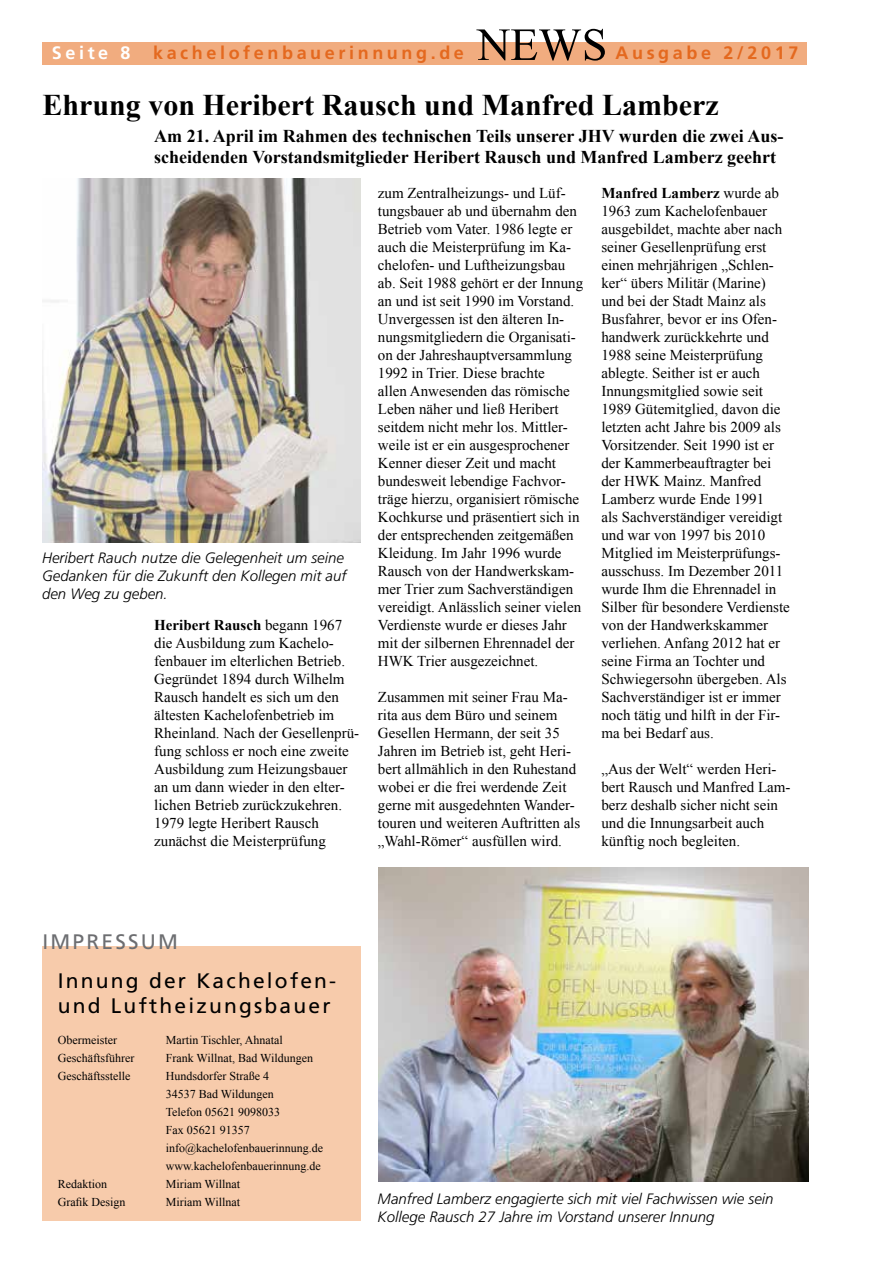
<style>
.page{position:relative;width:893px;height:1263px;background:#fff}
.page>*{position:absolute;margin:0;border:0;box-sizing:border-box;transform-origin:0 0}
.t1{font:700 30px "Times New Roman";color:#000}
.t2{font:21px/25.2px "Frutiger";letter-spacing:.105em;color:#000}
.t3{font:21px "Frutiger";letter-spacing:.105em;color:#6d6e71}
.t4{font:700 18px/21.6px "Times New Roman";color:#000}
.t5{font:700 18px "Frutiger";letter-spacing:.2em;color:#e4691f}
.t6{font:700 18px "Frutiger";letter-spacing:.2em;color:#fff}
.t7{font:15px/18px "Times New Roman";color:#000}
.t8{font:italic 300 15px/18px "Frutiger";color:#000}
.t9{font:12px/18px "Times New Roman";color:#000}
.s1{font-weight:700}
</style>
<div class="page">
<div style="left:43px;top:43px;width:764px;height:22px;background:#f1ac7f"></div>
<div style="left:43px;top:947px;width:318px;height:274px;background:#f7cbab"></div>
<svg style="left:476px;top:29px;width:129px;height:32px"></svg>
<img style="left:42px;top:179px;width:319px;height:364px">
<img style="left:378px;top:867px;width:430px;height:315px">
<p class="t6" style="left:52px;top:42px;width:80px">Seite 8</p>
<p class="t5" style="left:153px;top:42px;width:312px">kachelofenbauerinnung.de</p>
<p class="t5" style="left:615px;top:42px;width:184px">Ausgabe 2/2017</p>
<h1 class="t1" style="left:43px;top:84px;width:678px">Ehrung von Heribert Rausch und Manfred Lamberz</h1>
<p class="t4" style="left:154px;top:125px;width:631px">Am 21. April im Rahmen des technischen Teils unserer JHV wurden die zwei Aus&shy;scheidenden Vorstandsmitglieder Heribert Rausch und Manfred Lamberz geehrt</p>
<p class="t8" style="left:42px;top:549px;width:306px">Heribert Rauch nutze die Gelegenheit um seine<br>Gedanken für die Zukunft den Kollegen mit auf den Weg zu geben.</p>
<p class="t7" style="left:154px;top:616px;width:206px"><span class="s1">Heribert Rausch</span> begann 1967 die Ausbildung zum Kachelo&shy;fenbauer im elterlichen Betrieb.<br>Gegründet 1894 durch Wilhelm<br>Rausch handelt es sich um den ältesten Kachelofenbetrieb im<br>Rheinland. Nach der Gesellenprü&shy;fung schloss er noch eine zweite<br>Ausbildung zum Heizungsbauer an um dann wieder in den elter&shy;lichen Betrieb zurückzukehren.<br>1979 legte Heribert Rausch zunächst die Meisterprüfung</p>
<p class="t7" style="left:378px;top:184px;width:207px">zum Zentralheizungs- und Lüf&shy;tungsbauer ab und übernahm den<br>Betrieb vom Vater. 1986 legte er auch die Meisterprüfung im Ka&shy;chelofen- und Luftheizungsbau ab. Seit 1988 gehört er der Innung an und ist seit 1990 im Vorstand.<br>Unvergessen ist den älteren In&shy;nungsmitgliedern die Organisati&shy;on der Jahreshauptversammlung<br>1992 in Trier. Diese brachte<br>allen Anwesenden das römische<br>Leben näher und ließ Heribert seitdem nicht mehr los. Mittler&shy;weile ist er ein ausgesprochener<br>Kenner dieser Zeit und macht bundesweit lebendige Fachvor&shy;träge hierzu, organisiert römische<br>Kochkurse und präsentiert sich in der entsprechenden zeitgemäßen<br>Kleidung. Im Jahr 1996 wurde<br>Rausch von der Handwerkskam&shy;mer Trier zum Sachverständigen vereidigt. Anlässlich seiner vielen<br>Verdienste wurde er dieses Jahr mit der silbernen Ehrennadel der<br>HWK Trier ausgezeichnet.</p>
<p class="t7" style="left:378px;top:688px;width:204px">Zusammen mit seiner Frau Ma&shy;rita aus dem Büro und seinem<br>Gesellen Hermann, der seit 35<br>Jahren im Betrieb ist, geht Heri&shy;bert allmählich in den Ruhestand wobei er die frei werdende Zeit gerne mit ausgedehnten Wander&shy;touren und weiteren Auftritten als „Wahl-Römer“ ausfüllen wird.</p>
<p class="t7" style="left:601px;top:184px;width:190px"><span class="s1">Manfred Lamberz</span> wurde ab<br>1963 zum Kachelofenbauer ausgebildet, machte aber nach seiner Gesellenprüfung erst einen mehrjährigen „Schlen&shy;ker“ übers Militär (Marine) und bei der Stadt Mainz als<br>Busfahrer, bevor er ins Ofen&shy;handwerk zurückkehrte und<br>1988 seine Meisterprüfung ablegte. Seither ist er auch<br>Innungsmitglied sowie seit<br>1989 Gütemitglied, davon die letzten acht Jahre bis 2009 als<br>Vorsitzender. Seit 1990 ist er der Kammerbeauftragter bei der HWK Mainz. Manfred<br>Lamberz wurde Ende 1991<br>als Sachverständiger vereidigt und war von 1997 bis 2010<br>Mitglied im Meisterprüfungs&shy;ausschuss. Im Dezember 2011 wurde Ihm die Ehrennadel in<br>Silber für besondere Verdienste von der Handwerkskammer verliehen. Anfang 2012 hat er seine Firma an Tochter und<br>Schwiegersohn übergeben. Als<br>Sachverständiger ist er immer noch tätig und hilft in der Fir&shy;ma bei Bedarf aus.</p>
<p class="t7" style="left:601px;top:760px;width:191px">„Aus der Welt“ werden Heri&shy;bert Rausch und Manfred Lam&shy;berz deshalb sicher nicht sein und die Innungsarbeit auch künftig noch begleiten.</p>
<h2 class="t3" style="left:43px;top:929px;width:137px">IMPRESSUM</h2>
<h2 class="t2" style="left:58px;top:967px;width:280px">Innung der Kachelofen&shy;und Luftheizungsbauer</h2>
<p class="t9" style="left:58px;top:1031px;width:61px">Obermeister</p>
<p class="t9" style="left:166px;top:1031px;width:119px">Martin Tischler, Ahnatal</p>
<p class="t9" style="left:58px;top:1049px;width:78px">Geschäftsführer</p>
<p class="t9" style="left:166px;top:1049px;width:149px">Frank Willnat, Bad Wildungen</p>
<p class="t9" style="left:58px;top:1067px;width:74px">Geschäftsstelle</p>
<p class="t9" style="left:166px;top:1067px;width:159px">Hundsdorfer Straße 4<br>34537 Bad Wildungen<br>Telefon 05621 9098033<br>Fax 05621 91357 info@kachelofenbauerinnung.de www.kachelofenbauerinnung.de</p>
<p class="t9" style="left:58px;top:1175px;width:51px">Redaktion</p>
<p class="t9" style="left:166px;top:1175px;width:76px">Miriam Willnat</p>
<p class="t9" style="left:58px;top:1193px;width:69px">Grafik Design</p>
<p class="t9" style="left:166px;top:1193px;width:76px">Miriam Willnat</p>
<p class="t8" style="left:378px;top:1189px;width:397px">Manfred Lamberz engagierte sich mit viel Fachwissen wie sein<br>Kollege Rausch 27 Jahre im Vorstand unserer Innung</p>
</div>
